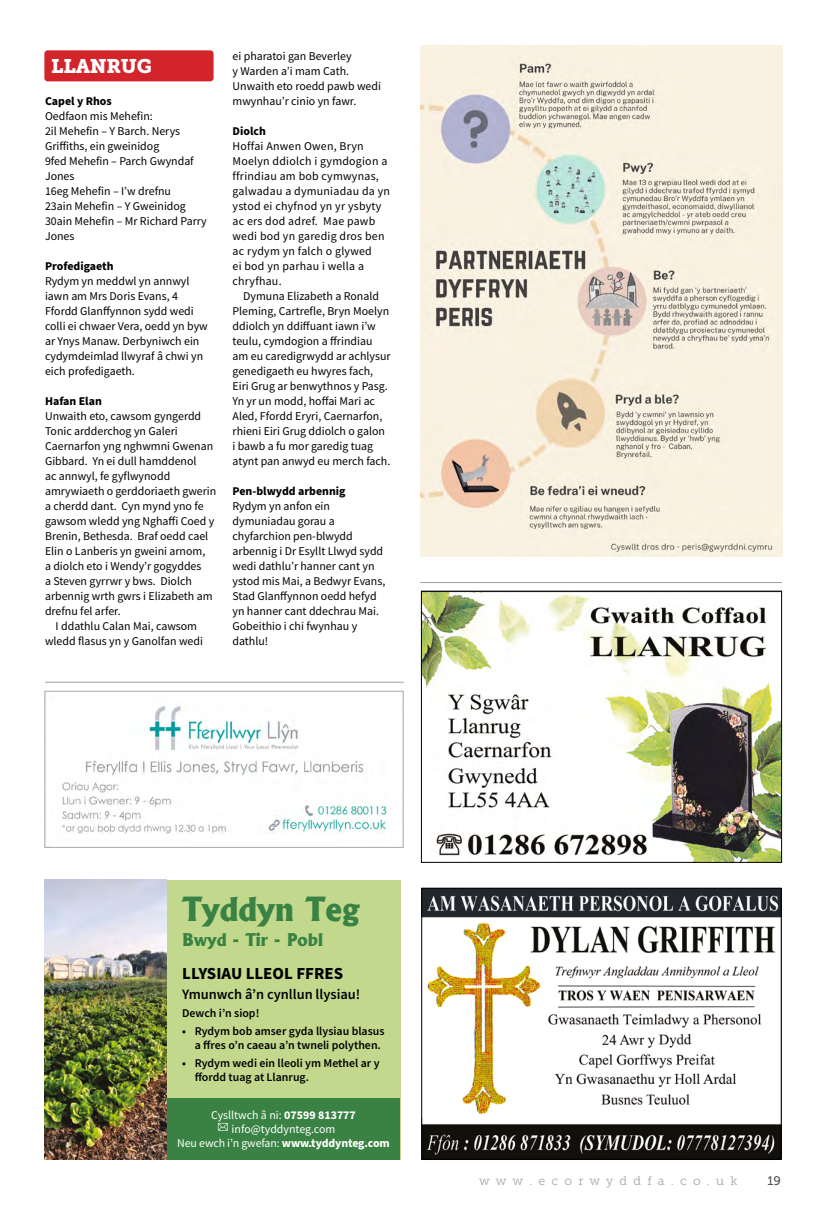
<style>
.page{position:relative;width:826px;height:1205px;background:#fff}
.page>*{position:absolute;margin:0;border:0;box-sizing:border-box;transform-origin:0 0}
.Body_Eco{font:800 31.88px "Albertus";color:#398243}
.t1{font:19.62px "Museo Slab 900";letter-spacing:-.01em;color:#fff}
.Body_Eco-2{font:700 16.88px "Source Sans Pro";color:#000}
.Body_Eco-3{font:800 16.88px "Albertus";color:#398243}
.Body_Eco-4{font:600 14.38px "Source Sans Pro";color:#000}
.t2{font:12.5px "Museo Slab 300";color:#a8a8a7}
.t3{font:12.5px "Museo Slab 500";color:#575756}
.No_indent_Body_Eco{font:11.88px/15px "Source Sans Pro";color:#000}
.Body_Eco-5{font:11.88px/15px "Source Sans Pro";color:#000}
.No_indent_Body_Eco-2{font:11.88px/15px "Source Sans Pro";letter-spacing:.02em;color:#000}
.Body_Eco-6{font:600 11.88px/14.2px "Source Sans Pro";color:#000}
.Body_Eco-7{font:11.88px "Source Sans Pro";letter-spacing:-.005em;color:#fff}
.No_indent_Body_Eco-3{font:700 11.88px "Source Sans Pro";color:#000}
.s1{font-weight:700}
</style>
<div class="page">
<div style="left:44px;top:50px;width:169px;height:31px;background:#d3232b;border-radius:3px"></div>
<img style="left:423px;top:890px;width:356px;height:268px">
<div style="left:421px;top:888px;width:360px;height:272px;border:1px solid #000"></div>
<img style="left:423px;top:593px;width:357px;height:268px">
<div style="left:421px;top:591px;width:361px;height:272px;border:1px solid #000"></div>
<img style="left:61px;top:706px;width:328px;height:129px">
<div style="left:44px;top:691px;width:360px;height:157px;border:1px solid #b3b2b2"></div>
<div style="left:44px;top:880px;width:356px;height:279px;background:#c2d98d"></div>
<div style="left:166px;top:1098px;width:234px;height:61px;background:#398243"></div>
<img style="left:44px;top:880px;width:122px;height:279px">
<svg style="left:218px;top:1123px;width:10px;height:7px"></svg>
<img style="left:420px;top:45px;width:362px;height:512px">
<hr style="left:45px;top:682px;width:359px;height:1px;background:#a09f9d">
<hr style="left:420px;top:582px;width:362px;height:1px;background:#a09f9d">
<p class="t1" style="left:51px;top:55px;width:102px">LLANRUG</p>
<p class="No_indent_Body_Eco-3" style="left:45px;top:93px;width:68px">Capel y Rhos</p>
<p class="No_indent_Body_Eco" style="left:45px;top:108px;width:109px">Oedfaon mis Mehefin:</p>
<p class="No_indent_Body_Eco" style="left:45px;top:123px;width:137px">2il Mehefin – Y Barch. Nerys<br>Griffiths, ein gweinidog</p>
<p class="No_indent_Body_Eco" style="left:45px;top:153px;width:150px">9fed Mehefin – Parch Gwyndaf<br>Jones</p>
<p class="No_indent_Body_Eco" style="left:45px;top:183px;width:128px">16eg Mehefin – I’w drefnu</p>
<p class="No_indent_Body_Eco" style="left:45px;top:198px;width:142px">23ain Mehefin – Y Gweinidog</p>
<p class="No_indent_Body_Eco" style="left:45px;top:213px;width:163px">30ain Mehefin – Mr Richard Parry<br>Jones</p>
<p class="No_indent_Body_Eco-3" style="left:45px;top:258px;width:70px">Profedigaeth</p>
<p class="No_indent_Body_Eco" style="left:45px;top:273px;width:164px">Rydym yn meddwl yn annwyl iawn am Mrs Doris Evans, 4<br>Ffordd Glanffynnon sydd wedi colli ei chwaer Vera, oedd yn byw ar Ynys Manaw. Derbyniwch ein cydymdeimlad llwyraf â chwi yn eich profedigaeth.</p>
<p class="No_indent_Body_Eco-3" style="left:45px;top:393px;width:58px">Hafan Elan</p>
<p class="No_indent_Body_Eco" style="left:45px;top:408px;width:173px">Unwaith eto, cawsom gyngerdd<br>Tonic ardderchog yn Galeri<br>Caernarfon yng nghwmni Gwenan<br>Gibbard. Yn ei dull hamddenol<br>ac annwyl, fe gyflwynodd amrywiaeth o gerddoriaeth gwerin a cherdd dant. Cyn mynd yno fe gawsom wledd yng Nghaffi Coed y<br>Brenin, Bethesda. Braf oedd cael<br>Elin o Lanberis yn gweini arnom,<br>a diolch eto i Wendy’r gogyddes<br>a Steven gyrrwr y bws. Diolch arbennig wrth gwrs i Elizabeth am drefnu fel arfer.</p>
<p class="Body_Eco-5" style="left:45px;top:618px;width:159px;text-align:center">I ddathlu Calan Mai, cawsom wledd flasus yn y Ganolfan wedi</p>
<p class="Body_Eco-5" style="left:232px;top:48px;width:150px">ei pharatoi gan Beverley<br>y Warden a’i mam Cath.<br>Unwaith eto roedd pawb wedi mwynhau’r cinio yn fawr.</p>
<p class="No_indent_Body_Eco-3" style="left:232px;top:123px;width:35px">Diolch</p>
<p class="No_indent_Body_Eco-2" style="left:232px;top:138px;width:159px">Hoffai Anwen Owen, Bryn<br>Moelyn ddiolch i gymdogion a ffrindiau am bob cymwynas, galwadau a dymuniadau da yn ystod ei chyfnod yn yr ysbyty ac ers dod adref. Mae pawb wedi bod yn garedig dros ben ac rydym yn falch o glywed<br>ei bod yn parhau i wella a chryfhau.</p>
<p class="Body_Eco-5" style="left:232px;top:288px;width:159px;text-indent:11px">Dymuna Elizabeth a Ronald<br>Pleming, Cartrefle, Bryn Moelyn ddiolch yn ddiffuant iawn i’w teulu, cymdogion a ffrindiau am eu caredigrwydd ar achlysur genedigaeth eu hwyres fach,<br>Eiri Grug ar benwythnos y Pasg.<br>Yn yr un modd, hoffai Mari ac<br>Aled, Ffordd Eryri, Caernarfon, rhieni Eiri Grug ddiolch o galon i bawb a fu mor garedig tuag atynt pan anwyd eu merch fach.</p>
<p class="No_indent_Body_Eco-3" style="left:232px;top:483px;width:115px">Pen-blwydd arbennig</p>
<p class="No_indent_Body_Eco" style="left:232px;top:498px;width:154px">Rydym yn anfon ein dymuniadau gorau a chyfarchion pen-blwydd arbennig i Dr Esyllt Llwyd sydd wedi dathlu’r hanner cant yn ystod mis Mai, a Bedwyr Evans,<br>Stad Glanffynnon oedd hefyd yn hanner cant ddechrau Mai.<br>Gobeithio i chi fwynhau y dathlu!</p>
<p class="Body_Eco" style="left:182px;top:889px;width:179px">Tyddyn Teg</p>
<p class="Body_Eco-3" style="left:182px;top:929px;width:142px">Bwyd - Tir - Pobl</p>
<p class="Body_Eco-2" style="left:182px;top:961px;width:163px">LLYSIAU LLEOL FFRES</p>
<p class="Body_Eco-4" style="left:182px;top:985px;width:180px">Ymunwch â’n cynllun llysiau!</p>
<p class="Body_Eco-6" style="left:182px;top:1006px;width:79px">Dewch i’n siop!</p>
<p class="Body_Eco-6" style="left:195px;top:1024px;width:191px;text-indent:-12px">• Rydym bob amser gyda llysiau blasus a ffres o’n caeau a’n twneli polythen.</p>
<p class="Body_Eco-6" style="left:195px;top:1056px;width:186px;text-indent:-12px">• Rydym wedi ein lleoli ym Methel ar y ffordd tuag at Llanrug.</p>
<p class="Body_Eco-7" style="left:211px;top:1107px;width:146px">Cyslltwch â ni: <span class="s1">07599 813777</span></p>
<p class="Body_Eco-7" style="left:231px;top:1121px;width:105px">info@tyddynteg.com</p>
<p class="Body_Eco-7" style="left:177px;top:1136px;width:214px">Neu ewch i’n gwefan: <span class="s1">www.tyddynteg.com</span></p>
<p class="t2" style="left:479px;top:1174px;width:260px">w w w . e c o r w y d d f a . c o . u k</p>
<p class="t3" style="left:767px;top:1174px;width:15px">19</p>
</div>
